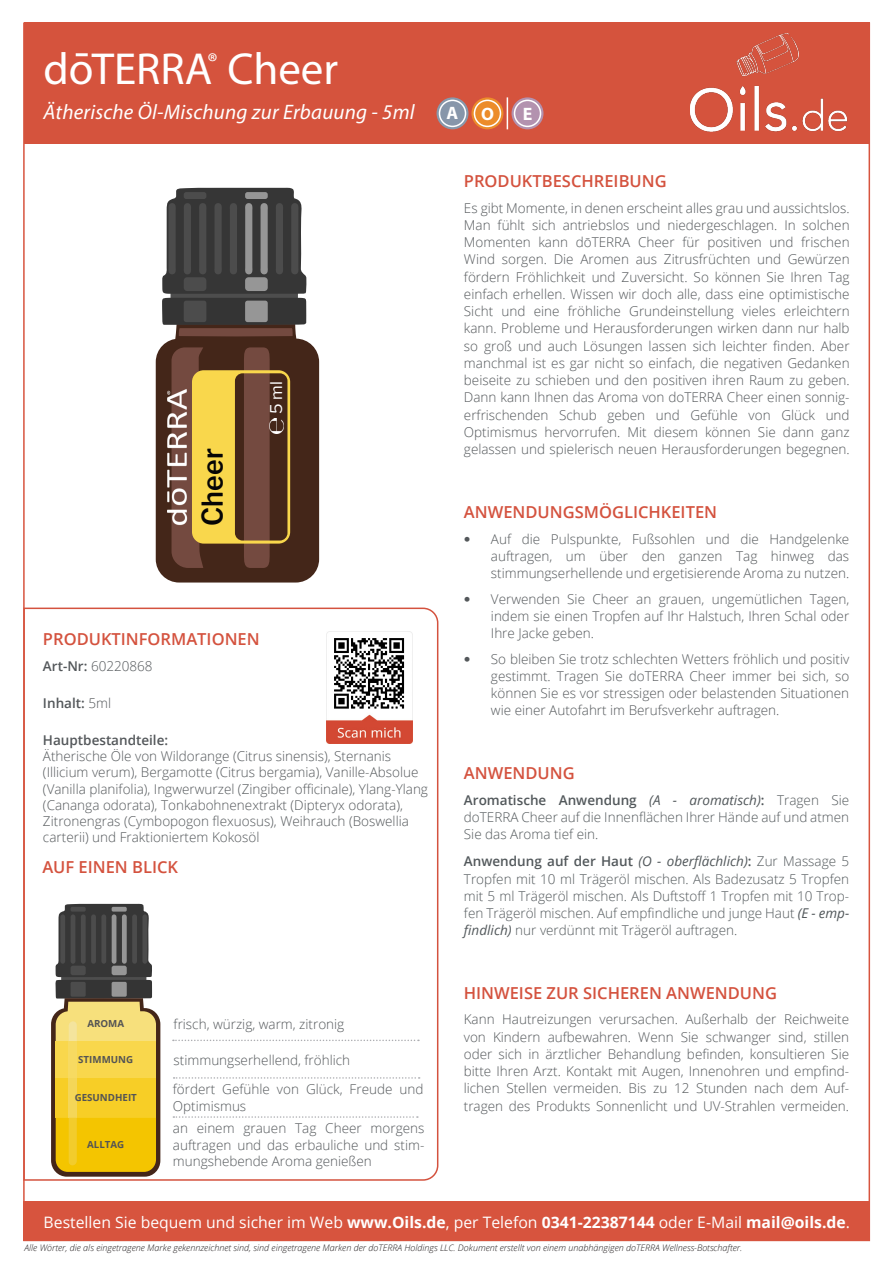
<style>
.page{position:relative;width:893px;height:1263px;background:#fff}
.page>*{position:absolute;margin:0;border:0;box-sizing:border-box;transform-origin:0 0}
.t1{font:45px "Myriad Pro";color:#fff}
.t2{font:600 28.5px "Libre Franklin";letter-spacing:.01em;color:#060505;scale:.93 1}
.t3{font:italic 21px "Myriad Pro";letter-spacing:.01em;color:#fff}
.t4{font:700 18px "Myriad Pro";color:#fff}
.t5{font:600 16.5px "Open Sans";color:#d4523e}
.t6{font:16.05px "Libre Franklin";color:#fff}
.t7{font:15.75px "Open Sans";color:#fff}
.t8{font:300 13.5px/17.2px "Open Sans";color:#53575a;text-align:justify}
.t9{font:300 13.5px/17.2px "Open Sans";color:#52585b;text-align:justify}
.t10{font:600 13.5px "Open Sans";color:#53575a}
.t11{font:700 9.75px "Open Sans";color:#545454}
.t12{font:italic 300 9px "Open Sans";color:#231f20}
.s1{font-weight:600}
.s2{font-weight:300}
.s3{font-family:"Antique Olive";font-weight:400}
.s4{font-weight:400;font-style:italic}
.s5{font-weight:700}
</style>
<div class="page">
<svg style="left:26px;top:607px;width:413px;height:574px"></svg>
<div style="left:24px;top:22px;width:846px;height:122px;background:#d5533d"></div>
<svg style="left:174px;top:1077px;width:246px;height:2px"></svg>
<svg style="left:173px;top:1039px;width:246px;height:2px"></svg>
<svg style="left:173px;top:1116px;width:245px;height:2px"></svg>
<div style="left:23px;top:1201px;width:846px;height:40px;background:#d7543e"></div>
<img style="left:690px;top:34px;width:158px;height:98px">
<img style="left:326px;top:631px;width:86px;height:112px">
<svg style="left:76px;top:53px;width:12px;height:3px"></svg>
<img style="left:333px;top:638px;width:73px;height:72px">
<div style="left:51px;top:1008px;width:109px;height:169px;background:#442619;border-radius:16px"></div>
<div style="left:56px;top:1078px;width:100px;height:40px;background:#f7ce26"></div>
<div style="left:56px;top:1041px;width:100px;height:37px;background:#f9d74c"></div>
<svg style="left:55px;top:904px;width:101px;height:137px;background:#837c62"></svg>
<div style="left:69px;top:1041px;width:8px;height:37px;background:#f7da61"></div>
<div style="left:69px;top:1078px;width:8px;height:40px;background:#f4d658"></div>
<svg style="left:56px;top:1118px;width:100px;height:54px;background:#f1c303"></svg>
<div style="left:156px;top:339px;width:163px;height:243px;background:#442619;border-radius:23px"></div>
<svg style="left:161px;top:187px;width:147px;height:381px"></svg>
<img style="left:270px;top:418px;width:14px;height:15px">
<hr style="left:507px;top:97px;width:1px;height:32px;background:#fff">
<svg style="left:471px;top:97px;width:32px;height:32px"></svg>
<div style="left:474px;top:100px;width:26px;height:26px;background:#ec8c2a;border-radius:50%"></div>
<div style="left:474px;top:100px;width:27px;height:27px;border:2px solid #fff;border-radius:50%"></div>
<svg style="left:437px;top:97px;width:31px;height:32px"></svg>
<div style="left:439px;top:100px;width:26px;height:26px;background:#8796aa;border-radius:50%"></div>
<div style="left:439px;top:100px;width:27px;height:27px;border:2px solid #fff;border-radius:50%"></div>
<svg style="left:512px;top:97px;width:31px;height:32px"></svg>
<div style="left:514px;top:100px;width:26px;height:26px;background:#b392af;border-radius:50%"></div>
<div style="left:514px;top:100px;width:27px;height:27px;border:2px solid #fff;border-radius:50%"></div>
<p class="t1" style="left:44px;top:41px;width:296px">doTERRA<sup>®</sup> Cheer</p>
<p class="t3" style="left:44px;top:99px;width:373px">Ätherische Öl-Mischung zur Erbauung - 5ml</p>
<p class="t4" style="left:447px;top:101px;width:13px">A</p>
<p class="t4" style="left:481px;top:102px;width:14px">O</p>
<p class="t4" style="left:523px;top:102px;width:11px">E</p>
<p class="t2" style="left:195px;top:526px;width:85px;rotate:-90deg">Cheer</p>
<p class="t6" style="left:267px;top:414px;width:34px;rotate:-90deg">5 ml</p>
<p class="t5" style="left:43px;top:628px;width:218px">PRODUKTINFORMATIONEN</p>
<p class="t8" style="left:43px;top:657px;width:111px"><span class="s1">Art-Nr:</span> 60220868</p>
<p class="t10" style="left:43px;top:693px;width:70px">Inhalt: <span class="s2">5ml</span></p>
<p class="t8" style="left:43px;top:731px;width:387px;line-height:16.2px;text-align:left"><span class="s1">Hauptbestandteile:<br></span>Ätherische Öle von Wildorange (Citrus sinensis), Sternanis (Illicium verum), Bergamotte (Citrus bergamia), Vanille-Absolue (Vanilla planifolia), Ingwerwurzel (Zingiber officinale), Ylang-Ylang (Cananga odorata), Tonkabohnenextrakt (Dipteryx odorata), Zitronengras (Cymbopogon flexuosus), Weihrauch (Boswellia carterii) und Fraktioniertem Kokosöl</p>
<p class="t5" style="left:42px;top:856px;width:137px">AUF EINEN BLICK</p>
<p class="t11" style="left:87px;top:1017px;width:38px">AROMA</p>
<p class="t11" style="left:78px;top:1053px;width:56px">STIMMUNG</p>
<p class="t11" style="left:75px;top:1090px;width:64px">GESUNDHEIT</p>
<p class="t11" style="left:87px;top:1138px;width:39px">ALLTAG</p>
<p class="t8" style="left:174px;top:1015px;width:172px">frisch, würzig, warm, zitronig</p>
<p class="t8" style="left:174px;top:1051px;width:178px">stimmungserhellend, fröhlich</p>
<p class="t8" style="left:173px;top:1081px;width:252px;line-height:16.5px">fördert Gefühle von Glück, Freude und<br>Optimismus</p>
<p class="t8" style="left:173px;top:1120px;width:253px;line-height:16.5px">an einem grauen Tag Cheer morgens auftragen und das erbauliche und stim&shy;mungshebende Aroma genießen</p>
<p class="t5" style="left:464px;top:170px;width:204px">PRODUKTBESCHREIBUNG</p>
<p class="t8" style="left:464px;top:199px;width:387px">Es gibt Momente, in denen erscheint alles grau und aussichtslos.<br>Man fühlt sich antriebslos und niedergeschlagen. In solchen Momenten kann dōTERRA Cheer für positiven und frischen Wind sorgen. Die Aromen aus Zitrusfrüchten und Gewürzen fördern Fröhlichkeit und Zuversicht. So können Sie Ihren Tag einfach erhellen. Wissen wir doch alle, dass eine optimistische Sicht und eine fröhliche Grundeinstellung vieles erleichtern kann. Probleme und Herausforderungen wirken dann nur halb so groß und auch Lösungen lassen sich leichter finden. Aber manchmal ist es gar nicht so einfach, die negativen Gedanken beiseite zu schieben und den positiven ihren Raum zu geben.<br>Dann kann Ihnen das Aroma von doTERRA Cheer einen sonnig&shy;erfrischenden Schub geben und Gefühle von Glück und Optimismus hervorrufen. Mit diesem können Sie dann ganz gelassen und spielerisch neuen Herausforderungen begegnen.</p>
<p class="t5" style="left:464px;top:501px;width:255px">ANWENDUNGSMÖGLICHKEITEN</p>
<p class="t8" style="left:491px;top:530px;width:360px;text-indent:-27px"><span class="s3">•</span> Auf die Pulspunkte, Fußsohlen und die Handgelenke auftragen, um über den ganzen Tag hinweg das stimmungserhellende und ergetisierende Aroma zu nutzen.</p>
<p class="t8" style="left:491px;top:590px;width:360px;text-indent:-27px"><span class="s3">•</span> Verwenden Sie Cheer an grauen, ungemütlichen Tagen, indem sie einen Tropfen auf Ihr Halstuch, Ihren Schal oder Ihre Jacke geben.</p>
<p class="t8" style="left:491px;top:650px;width:360px;text-indent:-27px"><span class="s3">•</span> So bleiben Sie trotz schlechten Wetters fröhlich und positiv gestimmt. Tragen Sie doTERRA Cheer immer bei sich, so können Sie es vor stressigen oder belastenden Situationen wie einer Autofahrt im Berufsverkehr auftragen.</p>
<p class="t5" style="left:464px;top:762px;width:112px">ANWENDUNG</p>
<p class="t9" style="left:464px;top:791px;width:387px"><span class="s1">Aromatische Anwendung</span> <span class="s4">(A - aromatisch)</span><span class="s1">:</span> Tragen Sie doTERRA Cheer auf die Innenflächen Ihrer Hände auf und atmen Sie das Aroma tief ein.</p>
<p class="t9" style="left:464px;top:852px;width:387px"><span class="s1">Anwendung auf der Haut</span> <span class="s4">(O - oberflächlich)</span><span class="s1">:</span> Zur Massage 5<br>Tropfen mit 10 ml Trägeröl mischen. Als Badezusatz 5 Tropfen mit 5 ml Trägeröl mischen. Als Duftstoff 1 Tropfen mit 10 Trop&shy;fen Trägeröl mischen. Auf empfindliche und junge Haut <span class="s4">(E - emp&shy;findlich)</span> nur verdünnt mit Trägeröl auftragen.</p>
<p class="t5" style="left:464px;top:981px;width:315px">HINWEISE ZUR SICHEREN ANWENDUNG</p>
<p class="t8" style="left:464px;top:1010px;width:387px">Kann Hautreizungen verursachen. Außerhalb der Reichweite von Kindern aufbewahren. Wenn Sie schwanger sind, stillen oder sich in ärztlicher Behandlung befinden, konsultieren Sie bitte Ihren Arzt. Kontakt mit Augen, Innenohren und empfind&shy;lichen Stellen vermeiden. Bis zu 12 Stunden nach dem Auf&shy;tragen des Produkts Sonnenlicht und UV-Strahlen vermeiden.</p>
<p class="t7" style="left:44px;top:1211px;width:808px">Bestellen Sie bequem und sicher im Web <span class="s5">www.Oils.de</span>, per Telefon <span class="s5">0341-22387144</span> oder E-Mail <span class="s5">mail@oils.de</span>.</p>
<p class="t12" style="left:24px;top:1241px;width:719px">Alle Wörter, die als eingetragene Marke gekennzeichnet sind, sind eingetragene Marken der doTERRA Holdings LLC. Dokument erstellt von einem unabhängigen doTERRA Wellness-Botschafter.</p>
</div>
